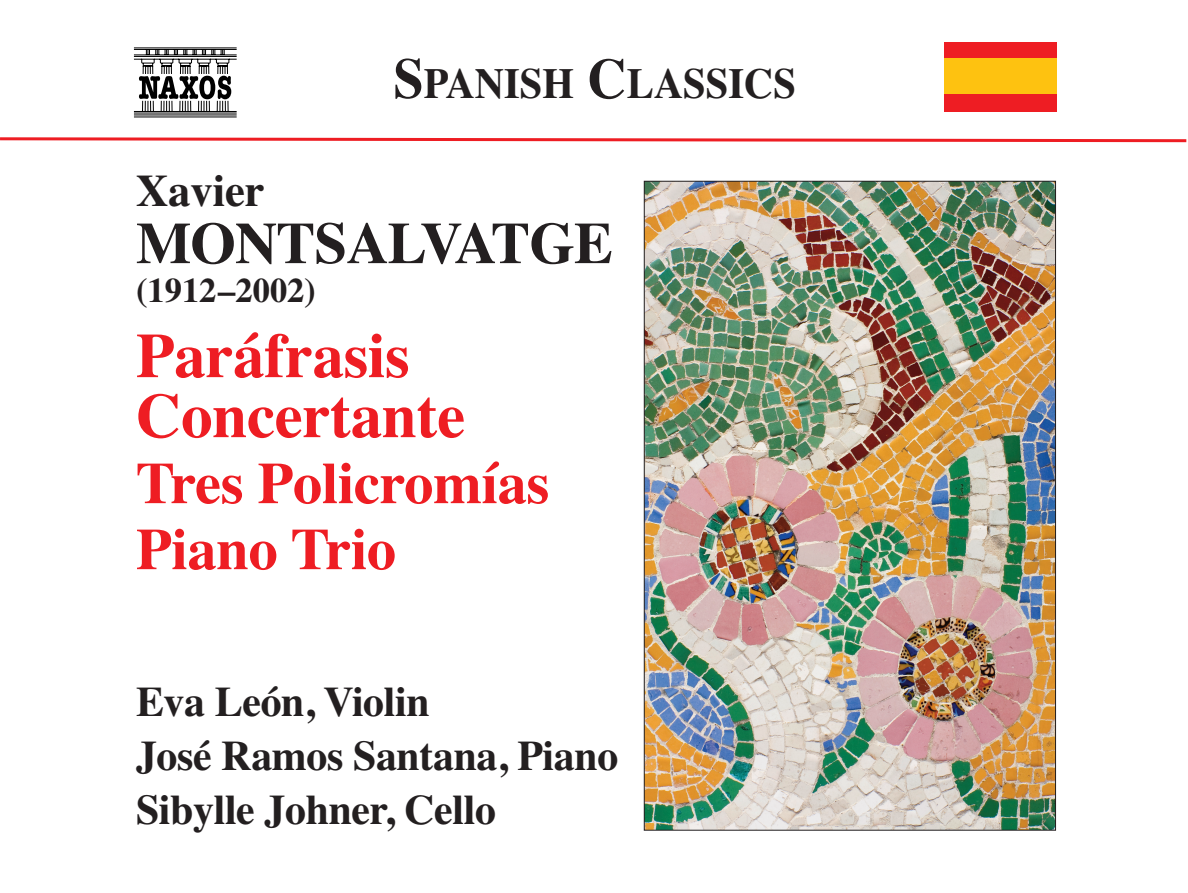
<style>
.page{position:relative;width:1188px;height:893px;background:#fff}
.page>*{position:absolute;margin:0;border:0;box-sizing:border-box;transform-origin:0 0}
.t1{font:700 63px/60px "Times";letter-spacing:-.005em;color:#ee1d23}
.t2{font:700 58.5px/66px "Times";letter-spacing:-.005em;color:#ee1d23}
.t3{font:700 58.5px "Times";letter-spacing:-.015em;color:#231f20}
.t4{font:700 45px "Times";letter-spacing:-.005em;color:#231f20}
.t5{font:700 42.75px "Times";color:#231f20;scale:.95 1}
.t6{font:700 42px/54px "Times";letter-spacing:-.01em;color:#231f20}
.t7{font:700 34.5px "Times";color:#231f20}
.s1{font-size:57px}
</style>
<div class="page">
<svg style="left:134px;top:47px;width:103px;height:71px"></svg>
<div style="left:944px;top:42px;width:113px;height:69px;background:#ee1d23"></div>
<div style="left:944px;top:59px;width:113px;height:35px;background:#fec210"></div>
<svg style="left:0;top:137px;width:1187px;height:6px"></svg>
<img style="left:646px;top:183px;width:408px;height:646px">
<p class="t5" style="left:394px;top:68px;width:425px"><span class="s1">S</span>PANISH <span class="s1">C</span>LASSICS</p>
<p class="t4" style="left:136px;top:175px;width:130px">Xavier</p>
<p class="t3" style="left:136px;top:222px;width:478px">MONTSALVATGE</p>
<p class="t7" style="left:136px;top:278px;width:181px">(1912–2002)</p>
<p class="t1" style="left:136px;top:332px;width:331px">Paráfrasis<br>Concertante</p>
<p class="t2" style="left:136px;top:456px;width:415px">Tres Policromías<br>Piano Trio</p>
<p class="t6" style="left:136px;top:679px;width:484px">Eva León, Violin<br>José Ramos Santana, Piano<br>Sibylle Johner, Cello</p>
</div>
